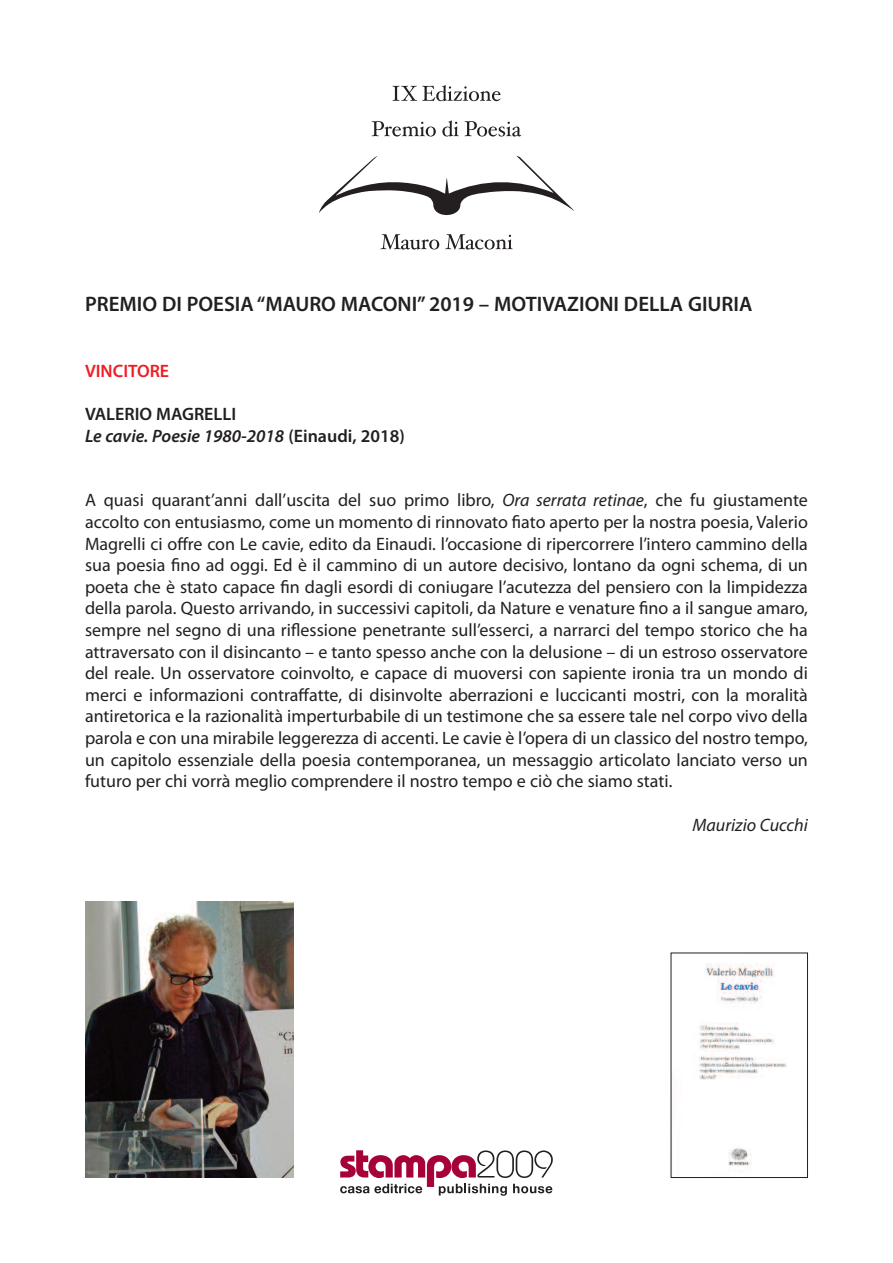
<style>
.page{position:relative;width:893px;height:1263px;background:#fff}
.page>*{position:absolute;margin:0;border:0;box-sizing:border-box;transform-origin:0 0}
.t1{font:600 21px "Myriad Pro";color:#231f20}
.t2{font:18px/21.6px "Myriad Pro";color:#231f20;text-align:justify}
.t3{font:600 18px/21.6px "Myriad Pro";color:#231f20}
.t4{font:italic 18px "Myriad Pro";color:#231f20}
.t5{font:600 18px "Myriad Pro";color:#ee1d23}
.s1{font-style:italic}
</style>
<div class="page">
<img style="left:85px;top:901px;width:208px;height:277px">
<img style="left:698px;top:963px;width:89px;height:209px">
<div style="left:671px;top:952px;width:137px;height:226px;border:1px solid #231f20"></div>
<svg style="left:340px;top:1150px;width:213px;height:46px"></svg>
<svg style="left:319px;top:156px;width:255px;height:59px"></svg>
<svg style="left:372px;top:121px;width:64px;height:16px"></svg>
<svg style="left:442px;top:120px;width:17px;height:17px"></svg>
<svg style="left:465px;top:121px;width:56px;height:16px"></svg>
<svg style="left:392px;top:85px;width:108px;height:16px"></svg>
<svg style="left:380px;top:234px;width:59px;height:16px"></svg>
<svg style="left:445px;top:234px;width:68px;height:16px"></svg>
<p class="t1" style="left:85px;top:296px;width:669px">PREMIO DI POESIA“MAURO MACONI” 2019 – MOTIVAZIONI DELLA GIURIA</p>
<p class="t5" style="left:85px;top:364px;width:86px">VINCITORE</p>
<p class="t3" style="left:85px;top:405px;width:321px">VALERIO MAGRELLI<br><span class="s1">Le cavie. Poesie 1980-2018</span> (Einaudi, 2018)</p>
<p class="t2" style="left:85px;top:491px;width:724px">A quasi quarant’anni dall’uscita del suo primo libro, <span class="s1">Ora serrata retinae</span>, che fu giustamente accolto con entusiasmo, come un momento di rinnovato fiato aperto per la nostra poesia, Valerio Magrelli ci offre con Le cavie, edito da Einaudi. l’occasione di ripercorrere l’intero cammino della sua poesia fino ad oggi. Ed è il cammino di un autore decisivo, lontano da ogni schema, di un poeta che è stato capace fin dagli esordi di coniugare l’acutezza del pensiero con la limpidezza della parola. Questo arrivando, in successivi capitoli, da Nature e venature fino a il sangue amaro, sempre nel segno di una riflessione penetrante sull’esserci, a narrarci del tempo storico che ha attraversato con il disincanto – e tanto spesso anche con la delusione – di un estroso osservatore del reale. Un osservatore coinvolto, e capace di muoversi con sapiente ironia tra un mondo di merci e informazioni contraffatte, di disinvolte aberrazioni e luccicanti mostri, con la moralità antiretorica e la razionalità imperturbabile di un testimone che sa essere tale nel corpo vivo della parola e con una mirabile leggerezza di accenti. Le cavie è l’opera di un classico del nostro tempo, un capitolo essenziale della poesia contemporanea, un messaggio articolato lanciato verso un futuro per chi vorrà meglio comprendere il nostro tempo e ciò che siamo stati.</p>
<p class="t4" style="left:692px;top:818px;width:117px">Maurizio Cucchi</p>
</div>
